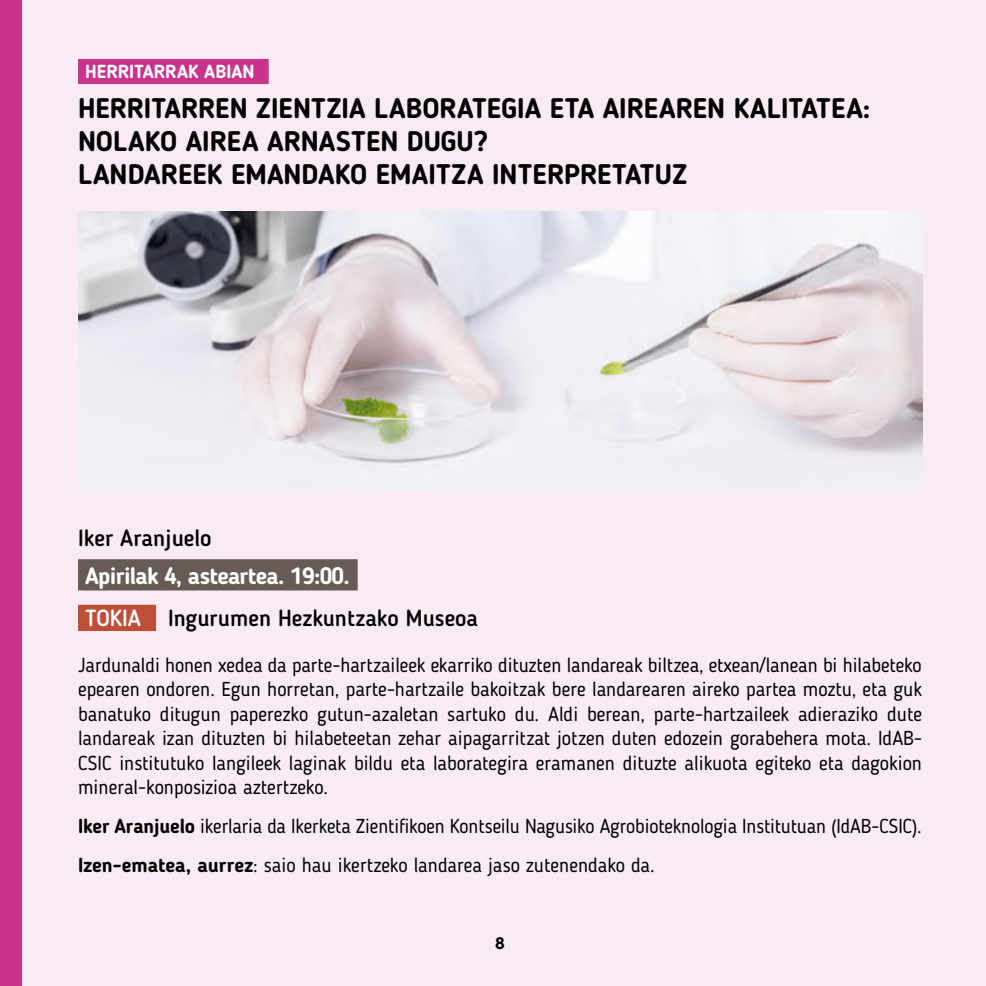
<style>
.page{position:relative;width:986px;height:986px;background:#fff}
.page>*{position:absolute;margin:0;border:0;box-sizing:border-box;transform-origin:0 0}
.t1{font:700 28px/32.8px "Blogger Sans";color:#000}
.t2{font:700 23.25px "Blogger Sans";letter-spacing:-.03em;color:#fff}
.t3{font:500 23.25px "Blogger Sans";color:#000}
.t4{font:500 23px "Blogger Sans";color:#000}
.t5{font:20px/24.5px "Blogger Sans";letter-spacing:-.005em;color:#000;text-align:justify}
.t6{font:700 18.75px "Blogger Sans";color:#fff}
.t7{font:700 16.5px "Blogger Sans";color:#000}
.s1{font-size:23.25px;color:#fff}
.s2{font-weight:700}
</style>
<div class="page">
<div style="left:0;top:0;width:985px;height:985px;background:#f9ebf3"></div>
<div style="left:0;top:0;width:22px;height:985px;background:#c9338b"></div>
<div style="left:78px;top:59px;width:190px;height:25px;background:#c9338b"></div>
<div style="left:78px;top:559px;width:279px;height:31px;background:#675b56"></div>
<div style="left:78px;top:604px;width:78px;height:26px;background:#be4e36"></div>
<img style="left:78px;top:212px;width:843px;height:276px">
<p class="t6" style="left:85px;top:60px;width:171px">HERRITARRAK ABIAN</p>
<h1 class="t1" style="left:78px;top:92px;width:793px">HERRITARREN ZIENTZIA LABORATEGIA ETA AIREAREN KALITATEA:<br>NOLAKO AIREA ARNASTEN DUGU?<br>LANDAREEK EMANDAKO EMAITZA INTERPRETATUZ</h1>
<p class="t3" style="left:78px;top:523px;width:135px">Iker Aranjuelo</p>
<p class="t2" style="left:85px;top:561px;width:266px">Apirilak 4, asteartea. 19:00.</p>
<p class="t4" style="left:85px;top:604px;width:394px"><span class="s1">TOKIA</span> Ingurumen Hezkuntzako Museoa</p>
<p class="t5" style="left:78px;top:652px;width:845px">Jardunaldi honen xedea da parte-hartzaileek ekarriko dituzten landareak biltzea, etxean/lanean bi hilabeteko epearen ondoren. Egun horretan, parte-hartzaile bakoitzak bere landarearen aireko partea moztu, eta guk banatuko ditugun paperezko gutun-azaletan sartuko du. Aldi berean, parte-hartzaileek adieraziko dute landareak izan dituzten bi hilabeteetan zehar aipagarritzat jotzen duten edozein gorabehera mota. IdAB-CSIC institutuko langileek laginak bildu eta laborategira eramanen dituzte alikuota egiteko eta dagokion mineral-konposizioa aztertzeko.</p>
<p class="t5" style="left:78px;top:806px;width:844px;line-height:38.8px"><span class="s2">Iker Aranjuelo</span> ikerlaria da Ikerketa Zientifikoen Kontseilu Nagusiko Agrobioteknologia Institutuan (IdAB-CSIC).<br><span class="s2">Izen-ematea, aurrez</span>: saio hau ikertzeko landarea jaso zutenendako da.</p>
<p class="t7" style="left:495px;top:932px;width:10px">8</p>
</div>
